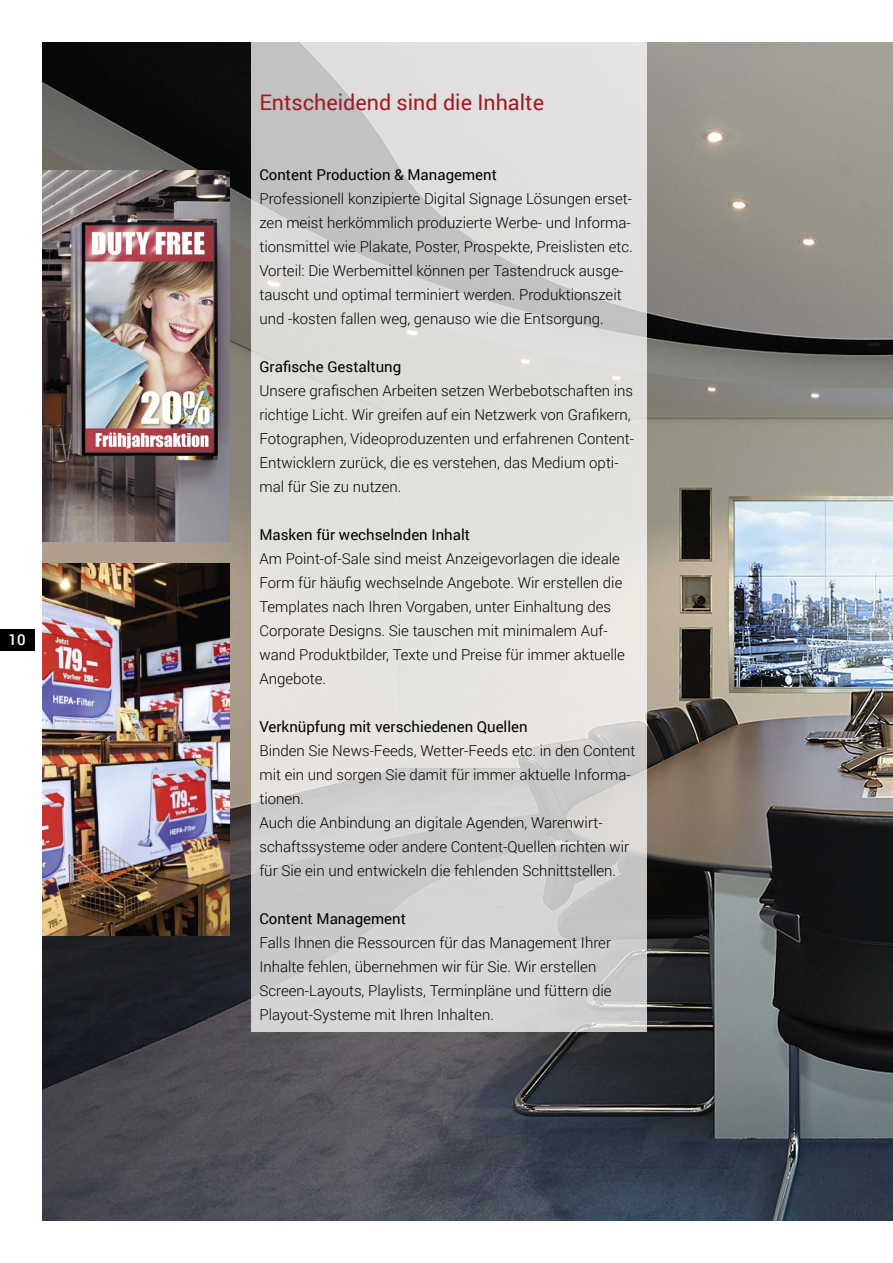
<style>
.page{position:relative;width:893px;height:1263px;background:#fff}
.page>*{position:absolute;margin:0;border:0;box-sizing:border-box;transform-origin:0 0}
.t1{font:21.45px "Roboto";color:#a01a27}
.t2{font:300 15px/24px "Roboto";color:#000}
.t3{font:15px "Roboto";color:#000}
.t4{font:500 15px "Roboto";color:#fff}
</style>
<div class="page">
<div style="left:0;top:629px;width:34px;height:22px;background:#000"></div>
<img style="left:43px;top:43px;width:850px;height:1177px">
<svg style="left:251px;top:43px;width:395px;height:989px;background:#dad9d7"></svg>
<img style="left:43px;top:170px;width:187px;height:372px">
<img style="left:43px;top:563px;width:187px;height:373px">
<p class="t4" style="left:8px;top:629px;width:19px">10</p>
<h1 class="t1" style="left:259px;top:88px;width:286px">Entscheidend sind die Inhalte</h1>
<p class="t3" style="left:259px;top:164px;width:239px">Content Production &amp; Management</p>
<p class="t2" style="left:259px;top:186px;width:375px">Professionell konzipierte Digital Signage Lösungen erset&shy;zen meist herkömmlich produzierte Werbe- und Informa&shy;tionsmittel wie Plakate, Poster, Prospekte, Preislisten etc.<br>Vorteil: Die Werbemittel können per Tastendruck ausge&shy;tauscht und optimal terminiert werden. Produktionszeit und -kosten fallen weg, genauso wie die Entsorgung.</p>
<p class="t3" style="left:259px;top:356px;width:143px">Grafische Gestaltung</p>
<p class="t2" style="left:259px;top:378px;width:376px">Unsere grafischen Arbeiten setzen Werbebotschaften ins richtige Licht. Wir greifen auf ein Netzwerk von Grafikern, Fotographen, Videoproduzenten und erfahrenen Content-Entwicklern zurück, die es verstehen, das Medium opti&shy;mal für Sie zu nutzen.</p>
<p class="t3" style="left:259px;top:524px;width:212px">Masken für wechselnden Inhalt</p>
<p class="t2" style="left:259px;top:546px;width:367px">Am Point-of-Sale sind meist Anzeigevorlagen die ideale Form für häufig wechselnde Angebote. Wir erstellen die Templates nach Ihren Vorgaben, unter Einhaltung des Corporate Designs. Sie tauschen mit minimalem Auf&shy;wand Produktbilder, Texte und Preise für immer aktuelle Angebote.</p>
<p class="t3" style="left:259px;top:716px;width:270px">Verknüpfung mit verschiedenen Quellen</p>
<p class="t2" style="left:259px;top:738px;width:378px">Binden Sie News-Feeds, Wetter-Feeds etc. in den Content mit ein und sorgen Sie damit für immer aktuelle Informa&shy;tionen.<br>Auch die Anbindung an digitale Agenden, Warenwirt&shy;schaftssysteme oder andere Content-Quellen richten wir für Sie ein und entwickeln die fehlenden Schnittstellen.</p>
<p class="t3" style="left:259px;top:908px;width:148px">Content Management</p>
<p class="t2" style="left:259px;top:930px;width:354px">Falls Ihnen die Ressourcen für das Management Ihrer Inhalte fehlen, übernehmen wir für Sie. Wir erstellen Screen-Layouts, Playlists, Terminpläne und füttern die Playout-Systeme mit Ihren Inhalten.</p>
</div>
